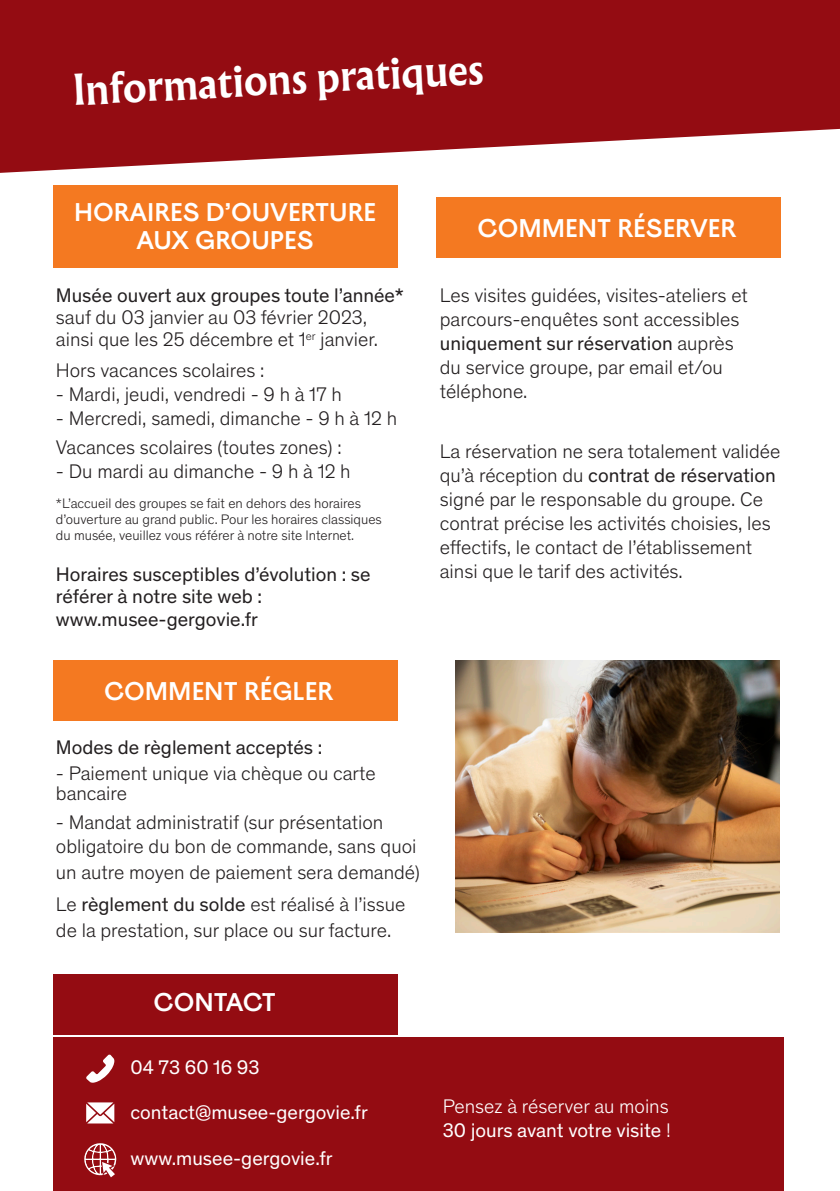
<style>
.page{position:relative;width:840px;height:1191px;background:#fff}
.page>*{position:absolute;margin:0;border:0;box-sizing:border-box;transform-origin:0 0}
.t1{font:700 38px "Albertus Nova";color:#fff}
.t2{font:24px/28.8px "Ostia Antica";color:#fff;text-align:center}
.t3{font:300 20px/24px "Theinhardt";color:#231f20}
.t4{font:20px/22px "Theinhardt";color:#231f20}
.t5{font:20px "Theinhardt";color:#fff}
.t6{font:300 20px/24px "Theinhardt";color:#fff}
.t7{font:300 14px/16px "Theinhardt";color:#231f20}
.s1{font-weight:400}
</style>
<div class="page">
<div style="left:53px;top:1037px;width:730px;height:154px;background:#940c12"></div>
<svg style="left:0;top:0;width:839px;height:173px;background:#a12b30"></svg>
<div style="left:53px;top:186px;width:344px;height:82px;background:#f47921"></div>
<div style="left:437px;top:198px;width:343px;height:60px;background:#f47921"></div>
<div style="left:53px;top:660px;width:344px;height:61px;background:#f47921"></div>
<div style="left:53px;top:974px;width:344px;height:60px;background:#940c12"></div>
<svg style="left:86px;top:1054px;width:28px;height:28px"></svg>
<svg style="left:86px;top:1102px;width:28px;height:21px"></svg>
<svg style="left:84px;top:1143px;width:33px;height:34px"></svg>
<img style="left:455px;top:660px;width:323px;height:272px">
<p class="t1" style="left:71px;top:63px;width:412px;rotate:-3deg">Informations pratiques</p>
<p class="t2" style="left:74px;top:198px;width:303px">HORAIRES D’OUVERTURE<br>AUX GROUPES</p>
<p class="t2" style="left:477px;top:214px;width:260px">COMMENT RÉSERVER</p>
<p class="t3" style="left:56px;top:284px;width:349px;line-height:22px"><span class="s1">Musée ouvert aux groupes toute l’année* </span>sauf du 03 janvier au 03 février 2023, ainsi que les 25 décembre et 1<sup>er</sup> janvier.</p>
<p class="t3" style="left:56px;top:357px;width:210px">Hors vacances scolaires :</p>
<p class="t3" style="left:56px;top:381px;width:287px">- Mardi, jeudi, vendredi - 9 h à 17 h</p>
<p class="t3" style="left:56px;top:405px;width:342px">- Mercredi, samedi, dimanche - 9 h à 12 h</p>
<p class="t3" style="left:56px;top:434px;width:287px">Vacances scolaires (toutes zones) :</p>
<p class="t3" style="left:56px;top:458px;width:296px">- Du mardi au dimanche - 9 h à 12 h</p>
<p class="t7" style="left:56px;top:494px;width:327px">*L’accueil des groupes se fait en dehors des horaires d’ouverture au grand public. Pour les horaires classiques du musée, veuillez vous référer à notre site Internet.</p>
<p class="t4" style="left:56px;top:562px;width:316px">Horaires susceptibles d’évolution : se référer à notre site web :</p>
<p class="t4" style="left:56px;top:607px;width:203px">www.musee-gergovie.fr</p>
<p class="t2" style="left:104px;top:677px;width:230px">COMMENT RÉGLER</p>
<p class="t4" style="left:56px;top:735px;width:268px">Modes de règlement acceptés :</p>
<p class="t3" style="left:56px;top:762px;width:321px;line-height:20px">- Paiement unique via chèque ou carte bancaire</p>
<p class="t3" style="left:56px;top:809px;width:362px">- Mandat administratif (sur présentation obligatoire du bon de commande, sans quoi</p>
<p class="t3" style="left:56px;top:859px;width:365px">un autre moyen de paiement sera demandé)</p>
<p class="t3" style="left:56px;top:890px;width:351px;line-height:26px">Le <span class="s1">règlement du solde</span> est réalisé à l’issue de la prestation, sur place ou sur facture.</p>
<p class="t2" style="left:153px;top:988px;width:124px">CONTACT</p>
<p class="t5" style="left:130px;top:1053px;width:130px">04 73 60 16 93</p>
<p class="t5" style="left:130px;top:1098px;width:239px">contact@musee-gergovie.fr</p>
<p class="t5" style="left:130px;top:1144px;width:203px">www.musee-gergovie.fr</p>
<p class="t3" style="left:439px;top:283px;width:309px">Les visites guidées, visites-ateliers et parcours-enquêtes sont accessibles <span class="s1">uniquement sur réservation</span> auprès du service groupe, par email et/ou téléphone.</p>
<p class="t3" style="left:439px;top:438px;width:342px">La réservation ne sera totalement validée qu’à réception du <span class="s1">contrat de réservation </span>signé par le responsable du groupe. Ce contrat précise les activités choisies, les effectifs, le contact de l’établissement ainsi que le tarif des activités.</p>
<p class="t6" style="left:442px;top:1092px;width:229px">Pensez à réserver au moins<br><span class="s1">30 jours avant votre visite</span> !</p>
</div>
